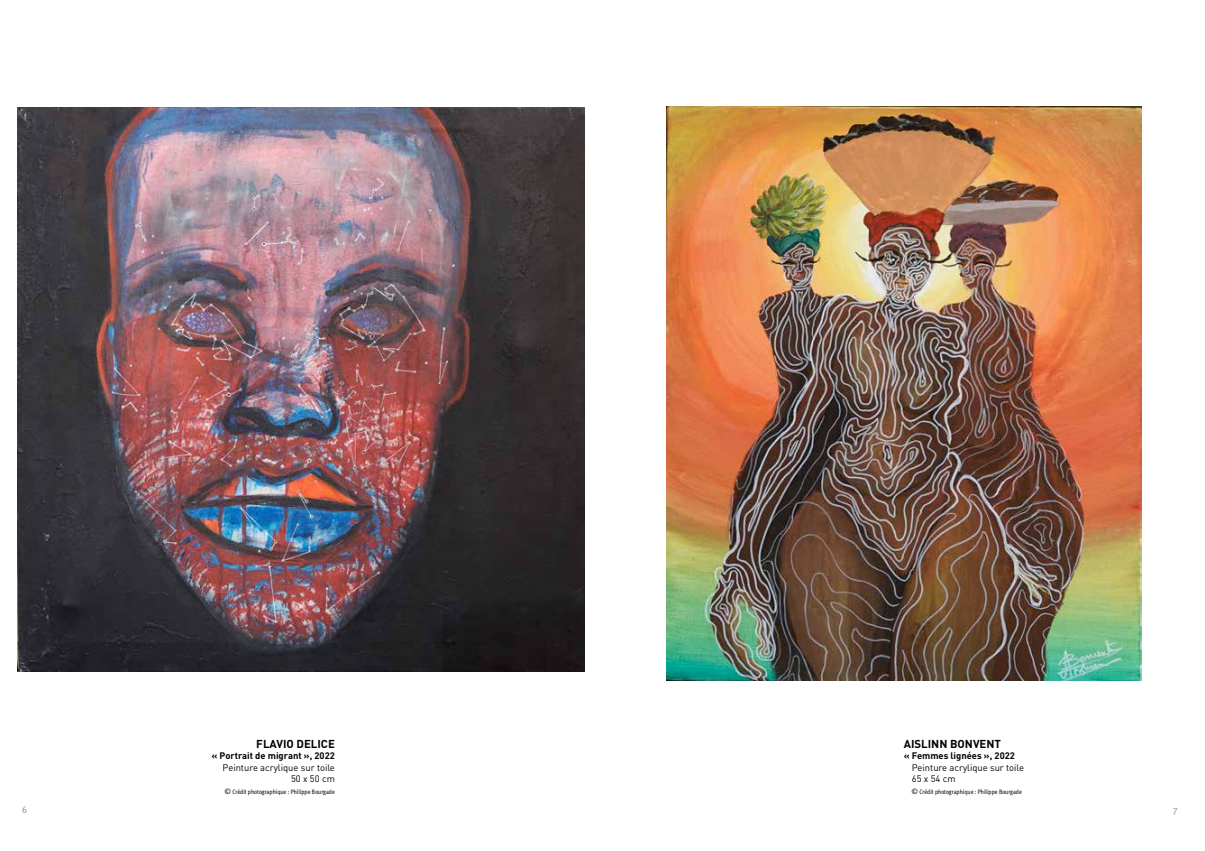
<style>
.page{position:relative;width:1205px;height:851px;background:#fff}
.page>*{position:absolute;margin:0;border:0;box-sizing:border-box;transform-origin:0 0}
.t1{font:700 11.38px "DIN";color:#000}
.t2{font:10px "Meta Cond";color:#939598}
.t3{font:9.38px/11.2px "DIN";color:#000;text-align:right}
.t4{font:700 9.38px "DIN";color:#000}
.t5{font:6.38px "Meta Cond";letter-spacing:.005em;color:#000}
.s1{font-family:"Meta Plus";font-size:7.5px}
</style>
<div class="page">
<img style="left:18px;top:108px;width:566px;height:563px">
<img style="left:666px;top:107px;width:475px;height:573px">
<h1 class="t1" style="left:256px;top:736px;width:80px">Flavio DELICE</h1>
<h3 class="t4" style="left:211px;top:749px;width:125px">« Portrait de migrant », 2022</h3>
<h3 class="t3" style="left:223px;top:761px;width:114px">Peinture acrylique sur toile<br>50 x 50 cm</h3>
<p class="t5" style="left:225px;top:788px;width:112px"><span class="s1">©</span> Crédit photographique : Philippe Bourgade</p>
<h1 class="t1" style="left:904px;top:736px;width:62px">Aisli nn BONV</h1>
<h1 class="t1" style="left:979px;top:736px;width:23px">ENT</h1>
<h3 class="t4" style="left:904px;top:749px;width:113px">« Femmes lignées », 2022</h3>
<h3 class="t3" style="left:912px;top:761px;width:114px;text-align:left">Peinture acrylique sur toile<br>65 x 54 cm</h3>
<p class="t5" style="left:912px;top:788px;width:112px"><span class="s1">©</span> Crédit photographique : Philippe Bourgade</p>
<h2 class="t2" style="left:22px;top:803px;width:6px">6</h2>
<h2 class="t2" style="left:1173px;top:803px;width:6px">7</h2>
</div>
